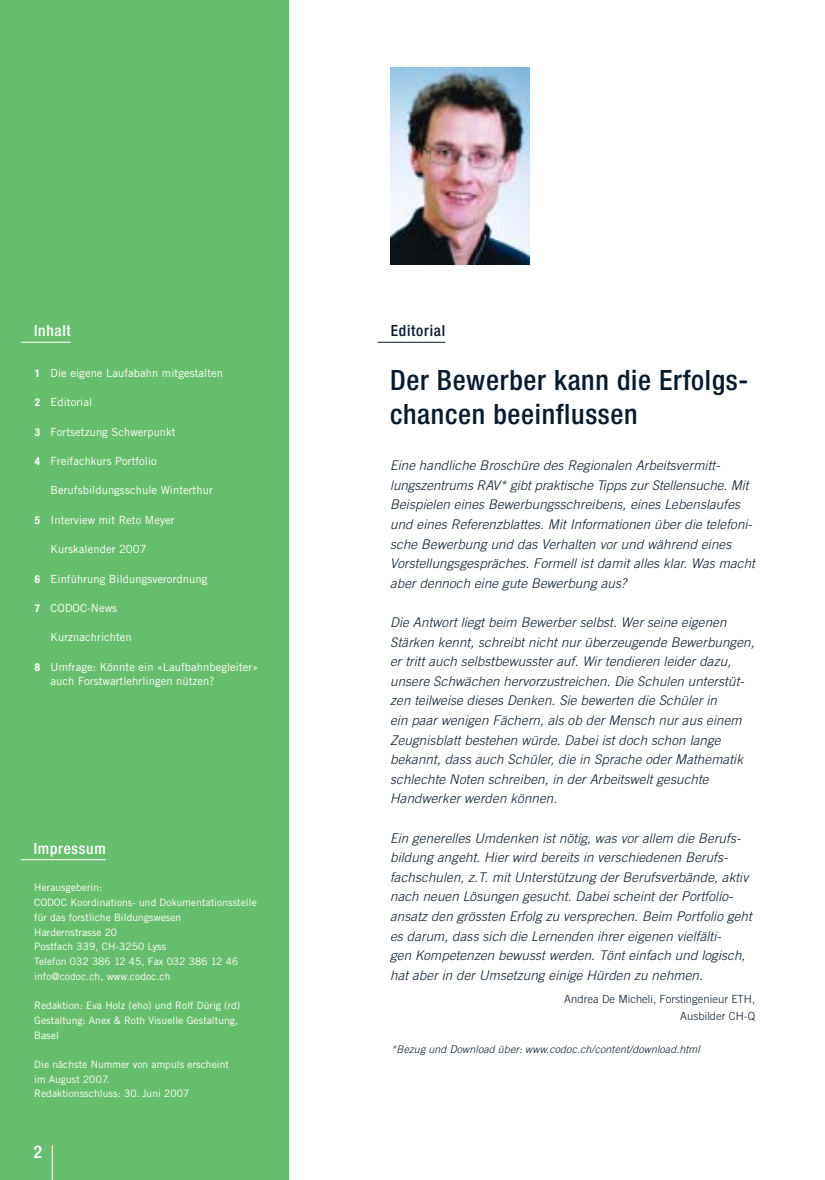
<style>
.page{position:relative;width:825px;height:1180px;background:#fff}
.page>*{position:absolute;margin:0;border:0;box-sizing:border-box;transform-origin:0 0}
.t1{font:500 condensed 28px/34.3px "Helvetica Neue";letter-spacing:.025em;color:#081b2d}
.t2{font:500 condensed 17.5px "Helvetica Neue";color:#fff}
.t3{font:500 condensed 15.4px "Helvetica Neue";letter-spacing:.05em;color:#fff}
.t4{font:500 condensed 15.4px "Helvetica Neue";letter-spacing:.05em;color:#081b2d}
.t5{font:italic 300 13.3px/19.6px "Trade Gothic";letter-spacing:.01em;color:#081b2d}
.t6{font:11.2px/14.7px "Trade Gothic";letter-spacing:.005em;color:#fff}
.t7{font:300 11.2px/16.8px "Trade Gothic";letter-spacing:.005em;color:#081b2d;text-align:right}
.t8{font:italic 300 10.5px "Trade Gothic";letter-spacing:.015em;color:#081b2d}
.t9{font:10.15px/14.7px "Trade Gothic";letter-spacing:.005em;color:#fff}
.s1{font-family:"Helvetica Neue";font-weight:700;font-stretch:condensed;font-size:10.85px}
</style>
<div class="page">
<div style="left:0;top:1px;width:288px;height:1179px;background:#66bf6e"></div>
<hr style="left:377px;top:342px;width:68px;height:1px;background:#081b2d">
<img style="left:390px;top:68px;width:139px;height:196px">
<hr style="left:21px;top:342px;width:50px;height:1px;background:#fff">
<hr style="left:21px;top:859px;width:85px;height:1px;background:#fff">
<hr style="left:52px;top:1145px;width:1px;height:35px;background:#fff">
<p class="t3" style="left:34px;top:325px;width:38px">Inhalt</p>
<p class="t6" style="left:35px;top:366px;width:190px"><span class="s1">1</span> Die eigene Laufabahn mitgestalten</p>
<p class="t6" style="left:35px;top:396px;width:59px"><span class="s1">2</span> Editorial</p>
<p class="t6" style="left:35px;top:425px;width:142px"><span class="s1">3</span> Fortsetzung Schwerpunkt</p>
<p class="t6" style="left:35px;top:455px;width:124px"><span class="s1">4</span> Freifachkurs Portfolio</p>
<p class="t6" style="left:51px;top:484px;width:164px">Berufsbildungsschule Winterthur</p>
<p class="t6" style="left:35px;top:513px;width:141px"><span class="s1">5</span> Interview mit Reto Meyer</p>
<p class="t6" style="left:51px;top:543px;width:97px">Kurskalender 2007</p>
<p class="t6" style="left:35px;top:572px;width:174px"><span class="s1">6</span> Einführung Bildungsverordnung</p>
<p class="t6" style="left:35px;top:602px;width:84px"><span class="s1">7</span> CODOC-News</p>
<p class="t6" style="left:51px;top:631px;width:83px">Kurznachrichten</p>
<p class="t6" style="left:51px;top:660px;width:209px;text-indent:-16px"><span class="s1">8</span> Umfrage: Könnte ein «Laufbahnbegleiter» auch Forstwartlehrlingen nützen?</p>
<p class="t3" style="left:34px;top:843px;width:73px">Impressum</p>
<p class="t9" style="left:34px;top:881px;width:224px">Herausgeberin:<br>CODOC Koordinations- und Dokumentationsstelle für das forstliche Bildungswesen<br>Hardernstrasse 20<br>Postfach 339, CH-3250 Lyss<br>Telefon 032 386 12 45, Fax 032 386 12 46 info@codoc.ch, www.codoc.ch</p>
<p class="t9" style="left:34px;top:999px;width:207px">Redaktion: Eva Holz (eho) und Rolf Dürig (rd)<br>Gestaltung: Anex &amp; Roth Visuelle Gestaltung,<br>Basel</p>
<p class="t9" style="left:34px;top:1058px;width:196px">Die nächste Nummer von ampuls erscheint im August 2007.<br>Redaktionsschluss: 30. Juni 2007</p>
<h2 class="t2" style="left:34px;top:1145px;width:10px">2</h2>
<p class="t4" style="left:390px;top:325px;width:56px">Editorial</p>
<h1 class="t1" style="left:390px;top:365px;width:359px">Der Bewerber kann die Erfolgs&shy;chancen beeinflussen</h1>
<p class="t5" style="left:390px;top:457px;width:366px">Eine handliche Broschüre des Regionalen Arbeitsvermitt&shy;lungszentrums RAV* gibt praktische Tipps zur Stellensuche. Mit Beispielen eines Bewerbungsschreibens, eines Lebenslaufes und eines Referenzblattes. Mit Informationen über die telefoni&shy;sche Bewerbung und das Verhalten vor und während eines Vorstellungsgespräches. Formell ist damit alles klar. Was macht aber dennoch eine gute Bewerbung aus?</p>
<p class="t5" style="left:390px;top:614px;width:366px">Die Antwort liegt beim Bewerber selbst. Wer seine eigenen Stärken kennt, schreibt nicht nur überzeugende Bewerbungen, er tritt auch selbstbewusster auf. Wir tendieren leider dazu, unsere Schwächen hervorzustreichen. Die Schulen unterstüt&shy;zen teilweise dieses Denken. Sie bewerten die Schüler in<br>ein paar wenigen Fächern, als ob der Mensch nur aus einem Zeugnisblatt bestehen würde. Dabei ist doch schon lange bekannt, dass auch Schüler, die in Sprache oder Mathematik schlechte Noten schreiben, in der Arbeitswelt gesuchte Handwerker werden können.</p>
<p class="t5" style="left:390px;top:829px;width:363px">Ein generelles Umdenken ist nötig, was vor allem die Berufs&shy;bildung angeht. Hier wird bereits in verschiedenen Berufs&shy;fachschulen, z.T. mit Unterstützung der Berufsverbände, aktiv nach neuen Lösungen gesucht. Dabei scheint der Portfolio&shy;ansatz den grössten Erfolg zu versprechen. Beim Portfolio geht es darum, dass sich die Lernenden ihrer eigenen vielfälti-<br>gen Kompetenzen bewusst werden. Tönt einfach und logisch, hat aber in der Umsetzung einige Hürden zu nehmen.</p>
<p class="t7" style="left:564px;top:992px;width:192px">Andrea De Micheli, Forstingenieur ETH,<br>Ausbilder CH-Q</p>
<p class="t8" style="left:391px;top:1046px;width:310px">*Bezug und Download über: www.codoc.ch/content/download.html</p>
</div>
